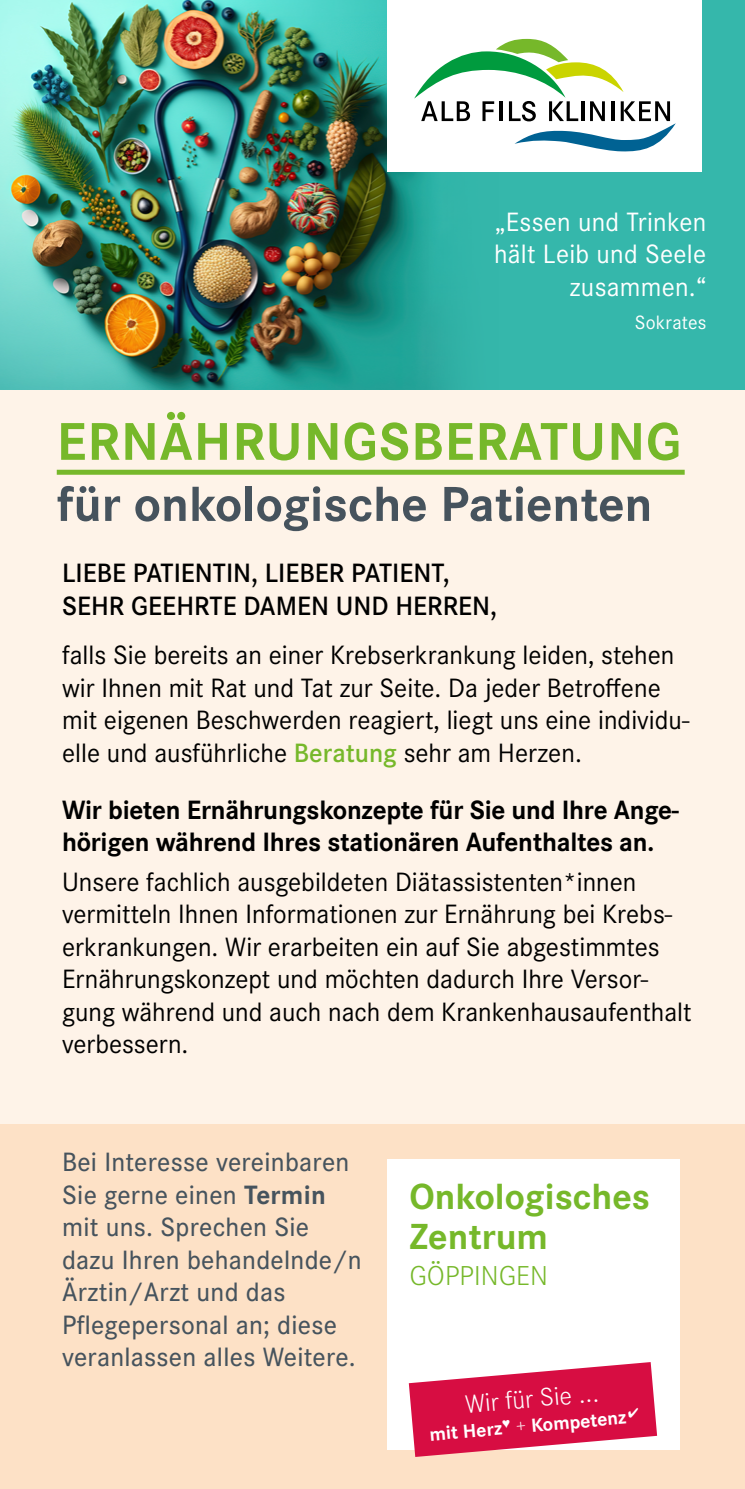
<style>
.page{position:relative;width:745px;height:1489px;background:#fff}
.page>*{position:absolute;margin:0;border:0;box-sizing:border-box;transform-origin:0 0}
.t1{font:700 55px "Corporate S";letter-spacing:.02em;color:#76b82a}
.t2{font:700 51px "Corporate S";color:#46535d}
.t3{font:700 37.75px/39.5px "Corporate S";color:#76b82a}
.t4{font:300 28.5px "Corporate S";color:#76b82a}
.t5{font:27.5px/32.5px "Corporate S";color:#000}
.t6{font:500 27.5px/32.5px "Corporate S";letter-spacing:.01em;color:#46535d}
.t7{font:700 27.5px/32.5px "Corporate S";letter-spacing:-.01em;color:#000}
.t8{font:600 27.5px/32.5px "Corporate S";color:#000}
.t9{font:27.5px/32.5px "Corporate S";letter-spacing:.01em;color:#fff;text-align:right}
.t10{font:300 26.25px "Corporate S";color:#fff}
.t11{font:20px "Corporate S";letter-spacing:.01em;color:#fff}
.t12{font:700 19.75px "Corporate S";color:#fff}
.s1{font-weight:600;color:#76b82a}
.s2{font-weight:700}
.s3{font-weight:300}
</style>
<div class="page">
<div style="left:0;top:1123px;width:744px;height:365px;background:#fde1c6"></div>
<div style="left:0;top:386px;width:744px;height:737px;background:#fef3e8"></div>
<div style="left:0;top:0;width:744px;height:390px;background:#35b7ab"></div>
<img style="left:0;top:0;width:504px;height:390px">
<div style="left:387px;top:0;width:315px;height:171px;background:#fff"></div>
<svg style="left:414px;top:39px;width:261px;height:112px"></svg>
<div style="left:57px;top:469px;width:627px;height:5px;background:#76b82a"></div>
<div style="left:387px;top:1159px;width:292px;height:290px;background:#fff"></div>
<svg style="left:408px;top:1362px;width:248px;height:94px"></svg>
<p class="t9" style="left:493px;top:206px;width:214px">„Essen und Trinken hält Leib und Seele zusammen.“</p>
<p class="t11" style="left:634px;top:310px;width:73px">Sokrates</p>
<h1 class="t1" style="left:57px;top:410px;width:625px">ERNÄHRUNGSBERATUNG</h1>
<h2 class="t2" style="left:57px;top:474px;width:596px">für onkologische Patienten</h2>
<p class="t8" style="left:62px;top:556px;width:436px">LIEBE PATIENTIN, LIEBER PATIENT,<br>SEHR GEEHRTE DAMEN UND HERREN,</p>
<p class="t5" style="left:62px;top:639px;width:628px">falls Sie bereits an einer Krebserkrankung leiden, stehen wir Ihnen mit Rat und Tat zur Seite. Da jeder Betroffene mit eigenen Beschwerden reagiert, liegt uns eine individu&shy;elle und ausführliche <span class="s1">Beratung</span> sehr am Herzen.</p>
<p class="t7" style="left:62px;top:793px;width:617px">Wir bieten Ernährungskonzepte für Sie und Ihre Ange&shy;hörigen während Ihres stationären Aufenthaltes an.</p>
<p class="t5" style="left:62px;top:865px;width:630px">Unsere fachlich ausgebildeten Diätassistenten*innen vermitteln Ihnen Informationen zur Ernährung bei Krebs&shy;erkrankungen. Wir erarbeiten ein auf Sie abgestimmtes Ernährungskonzept und möchten dadurch Ihre Versor&shy;gung während und auch nach dem Krankenhausaufenthalt verbessern.</p>
<p class="t6" style="left:62px;top:1144px;width:301px">Bei Interesse vereinbaren<br>Sie gerne einen <span class="s2">Termin </span>mit uns. Sprechen Sie dazu Ihren behandelnde/n<br>Ärztin/Arzt und das<br>Pflegepersonal an; diese veranlassen alles Weitere.</p>
<h3 class="t3" style="left:409px;top:1178px;width:242px">Onkologisches<br>Zentrum</h3>
<p class="t4" style="left:409px;top:1259px;width:140px">GÖPPINGEN</p>
<p class="t10" style="left:463px;top:1389px;width:135px;rotate:-5deg">Wir für Sie ...</p>
<p class="t12" style="left:428px;top:1422px;width:212px;rotate:-5deg">mit Herz <span class="s3">+</span> Kompetenz ✔</p>
</div>
